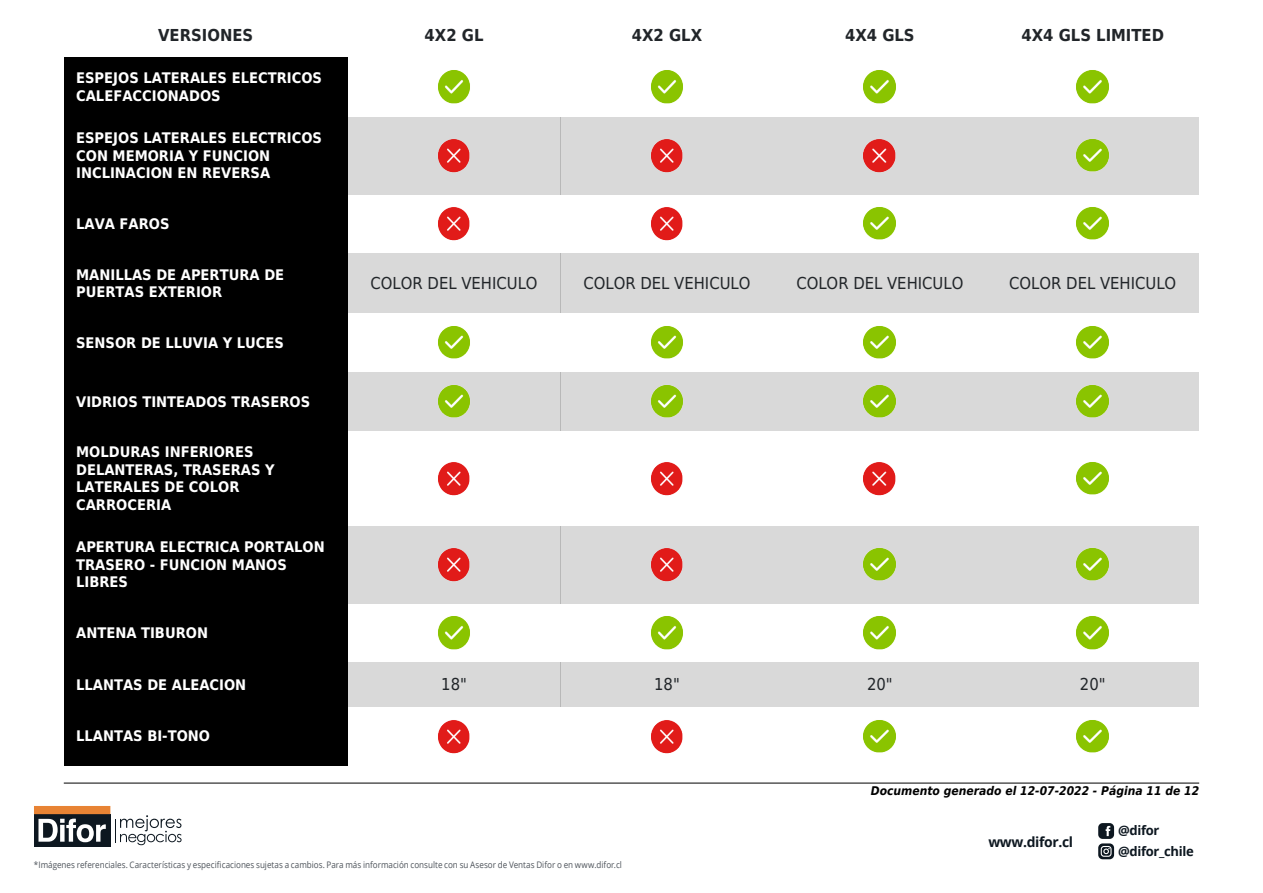
<style>
.page{position:relative;width:1263px;height:893px;background:#fff}
.page>*{position:absolute;margin:0;border:0;box-sizing:border-box;transform-origin:0 0}
.t1{font:16.5px "DejaVu Sans Condensed";color:#212529}
.t2{font:700 16.5px "DejaVu Sans Condensed";color:#212529}
.t3{font:700 14.7px/17.5px "DejaVu Sans Condensed";color:#fff}
.t4{font:700 13.95px "Open Sans";letter-spacing:-.025em;color:#0d1720}
.t5{font:700 13.05px/20.4px "Open Sans";letter-spacing:-.025em;color:#0d1720}
.t6{font:italic 700 12px "DejaVu Sans Condensed";color:#000}
.t7{font:9px "Open Sans";color:#4e545b;scale:.9 1}
</style>
<div class="page">
<div style="left:34px;top:814px;width:76px;height:33px;background:#0d1720"></div>
<svg style="left:38px;top:819px;width:68px;height:23px"></svg>
<div style="left:34px;top:806px;width:76px;height:8px;background:#e88334"></div>
<svg style="left:115px;top:815px;width:67px;height:30px"></svg>
<svg style="left:1098px;top:823px;width:16px;height:36px"></svg>
<hr style="left:64px;top:783px;width:1135px;height:1px;background:#000">
<div style="left:348px;top:117px;width:212px;height:77px;background:#d9d9d9"></div>
<div style="left:560px;top:117px;width:213px;height:77px;background:#d9d9d9"></div>
<div style="left:773px;top:117px;width:213px;height:77px;background:#d9d9d9"></div>
<div style="left:986px;top:117px;width:213px;height:77px;background:#d9d9d9"></div>
<div style="left:348px;top:253px;width:212px;height:60px;background:#d9d9d9"></div>
<div style="left:560px;top:253px;width:213px;height:60px;background:#d9d9d9"></div>
<div style="left:773px;top:253px;width:213px;height:60px;background:#d9d9d9"></div>
<div style="left:986px;top:253px;width:213px;height:60px;background:#d9d9d9"></div>
<div style="left:348px;top:372px;width:212px;height:59px;background:#d9d9d9"></div>
<div style="left:560px;top:372px;width:213px;height:59px;background:#d9d9d9"></div>
<div style="left:773px;top:372px;width:213px;height:59px;background:#d9d9d9"></div>
<div style="left:986px;top:372px;width:213px;height:59px;background:#d9d9d9"></div>
<div style="left:348px;top:526px;width:212px;height:77px;background:#d9d9d9"></div>
<div style="left:560px;top:526px;width:213px;height:77px;background:#d9d9d9"></div>
<div style="left:773px;top:526px;width:213px;height:77px;background:#d9d9d9"></div>
<div style="left:986px;top:526px;width:213px;height:77px;background:#d9d9d9"></div>
<div style="left:348px;top:662px;width:212px;height:45px;background:#d9d9d9"></div>
<div style="left:560px;top:662px;width:213px;height:45px;background:#d9d9d9"></div>
<div style="left:773px;top:662px;width:213px;height:45px;background:#d9d9d9"></div>
<div style="left:986px;top:662px;width:213px;height:45px;background:#d9d9d9"></div>
<div style="left:64px;top:57px;width:284px;height:60px;background:#000"></div>
<div style="left:64px;top:117px;width:284px;height:77px;background:#000"></div>
<div style="left:64px;top:194px;width:284px;height:59px;background:#000"></div>
<div style="left:64px;top:253px;width:284px;height:60px;background:#000"></div>
<div style="left:64px;top:313px;width:284px;height:59px;background:#000"></div>
<div style="left:64px;top:372px;width:284px;height:59px;background:#000"></div>
<div style="left:64px;top:431px;width:284px;height:95px;background:#000"></div>
<div style="left:64px;top:526px;width:284px;height:77px;background:#000"></div>
<div style="left:64px;top:603px;width:284px;height:59px;background:#000"></div>
<div style="left:64px;top:662px;width:284px;height:45px;background:#000"></div>
<div style="left:64px;top:707px;width:284px;height:59px;background:#000"></div>
<img style="left:438px;top:70px;width:32px;height:34px">
<img style="left:651px;top:70px;width:32px;height:34px">
<img style="left:863px;top:70px;width:33px;height:34px">
<img style="left:1076px;top:70px;width:33px;height:34px">
<img style="left:438px;top:139px;width:32px;height:34px">
<img style="left:651px;top:139px;width:32px;height:34px">
<img style="left:863px;top:139px;width:33px;height:34px">
<img style="left:1076px;top:139px;width:33px;height:33px">
<img style="left:438px;top:207px;width:32px;height:34px">
<img style="left:651px;top:207px;width:32px;height:34px">
<img style="left:863px;top:207px;width:33px;height:33px">
<img style="left:1076px;top:207px;width:33px;height:33px">
<img style="left:438px;top:326px;width:32px;height:33px">
<img style="left:651px;top:326px;width:32px;height:33px">
<img style="left:863px;top:326px;width:33px;height:33px">
<img style="left:1076px;top:326px;width:33px;height:33px">
<img style="left:438px;top:385px;width:32px;height:33px">
<img style="left:651px;top:385px;width:32px;height:33px">
<img style="left:863px;top:385px;width:33px;height:33px">
<img style="left:1076px;top:385px;width:33px;height:33px">
<img style="left:438px;top:462px;width:32px;height:34px">
<img style="left:651px;top:462px;width:32px;height:34px">
<img style="left:863px;top:462px;width:33px;height:34px">
<img style="left:1076px;top:462px;width:33px;height:33px">
<img style="left:438px;top:548px;width:32px;height:34px">
<img style="left:651px;top:548px;width:32px;height:34px">
<img style="left:863px;top:548px;width:33px;height:33px">
<img style="left:1076px;top:548px;width:33px;height:33px">
<img style="left:438px;top:616px;width:32px;height:34px">
<img style="left:651px;top:616px;width:32px;height:34px">
<img style="left:863px;top:616px;width:33px;height:34px">
<img style="left:1076px;top:616px;width:33px;height:34px">
<img style="left:438px;top:720px;width:32px;height:33px">
<img style="left:651px;top:720px;width:32px;height:33px">
<img style="left:863px;top:720px;width:33px;height:33px">
<img style="left:1076px;top:720px;width:33px;height:33px">
<p class="t2" style="left:158px;top:21px;width:97px">VERSIONES</p>
<p class="t2" style="left:425px;top:21px;width:60px">4X2 GL</p>
<p class="t2" style="left:632px;top:21px;width:72px">4X2 GLX</p>
<p class="t2" style="left:845px;top:21px;width:71px">4X4 GLS</p>
<p class="t2" style="left:1021px;top:21px;width:144px">4X4 GLS LIMITED</p>
<p class="t3" style="left:76px;top:69px;width:247px">ESPEJOS LATERALES ELECTRICOS<br>CALEFACCIONADOS</p>
<p class="t3" style="left:76px;top:129px;width:247px">ESPEJOS LATERALES ELECTRICOS<br>CON MEMORIA Y FUNCION<br>INCLINACION EN REVERSA</p>
<p class="t3" style="left:76px;top:215px;width:95px">LAVA FAROS</p>
<p class="t3" style="left:76px;top:265px;width:210px">MANILLAS DE APERTURA DE<br>PUERTAS EXTERIOR</p>
<p class="t1" style="left:371px;top:269px;width:169px">COLOR DEL VEHICULO</p>
<p class="t1" style="left:583px;top:269px;width:169px">COLOR DEL VEHICULO</p>
<p class="t1" style="left:796px;top:269px;width:169px">COLOR DEL VEHICULO</p>
<p class="t1" style="left:1009px;top:269px;width:169px">COLOR DEL VEHICULO</p>
<p class="t3" style="left:76px;top:333px;width:209px">SENSOR DE LLUVIA Y LUCES</p>
<p class="t3" style="left:76px;top:392px;width:236px">VIDRIOS TINTEADOS TRASEROS</p>
<p class="t3" style="left:76px;top:443px;width:200px">MOLDURAS INFERIORES<br>DELANTERAS, TRASERAS Y<br>LATERALES DE COLOR<br>CARROCERIA</p>
<p class="t3" style="left:76px;top:538px;width:250px">APERTURA ELECTRICA PORTALON<br>TRASERO - FUNCION MANOS<br>LIBRES</p>
<p class="t3" style="left:76px;top:624px;width:133px">ANTENA TIBURON</p>
<p class="t3" style="left:76px;top:675px;width:172px">LLANTAS DE ALEACION</p>
<p class="t1" style="left:441px;top:670px;width:27px">18"</p>
<p class="t1" style="left:654px;top:670px;width:27px">18"</p>
<p class="t1" style="left:867px;top:670px;width:27px">20"</p>
<p class="t1" style="left:1080px;top:670px;width:27px">20"</p>
<p class="t3" style="left:76px;top:727px;width:135px">LLANTAS BI-TONO</p>
<p class="t7" style="left:34px;top:859px;width:655px">*Imágenes referenciales. Características y especificaciones sujetas a cambios. Para más información consulte con su Asesor de Ventas Difor o en www.difor.cl</p>
<p class="t6" style="left:871px;top:782px;width:330px">Documento generado el 12-07-2022 - Página 11 de 12</p>
<p class="t4" style="left:988px;top:832px;width:86px">www.difor.cl</p>
<p class="t5" style="left:1118px;top:820px;width:77px">@difor @difor_chile</p>
</div>
